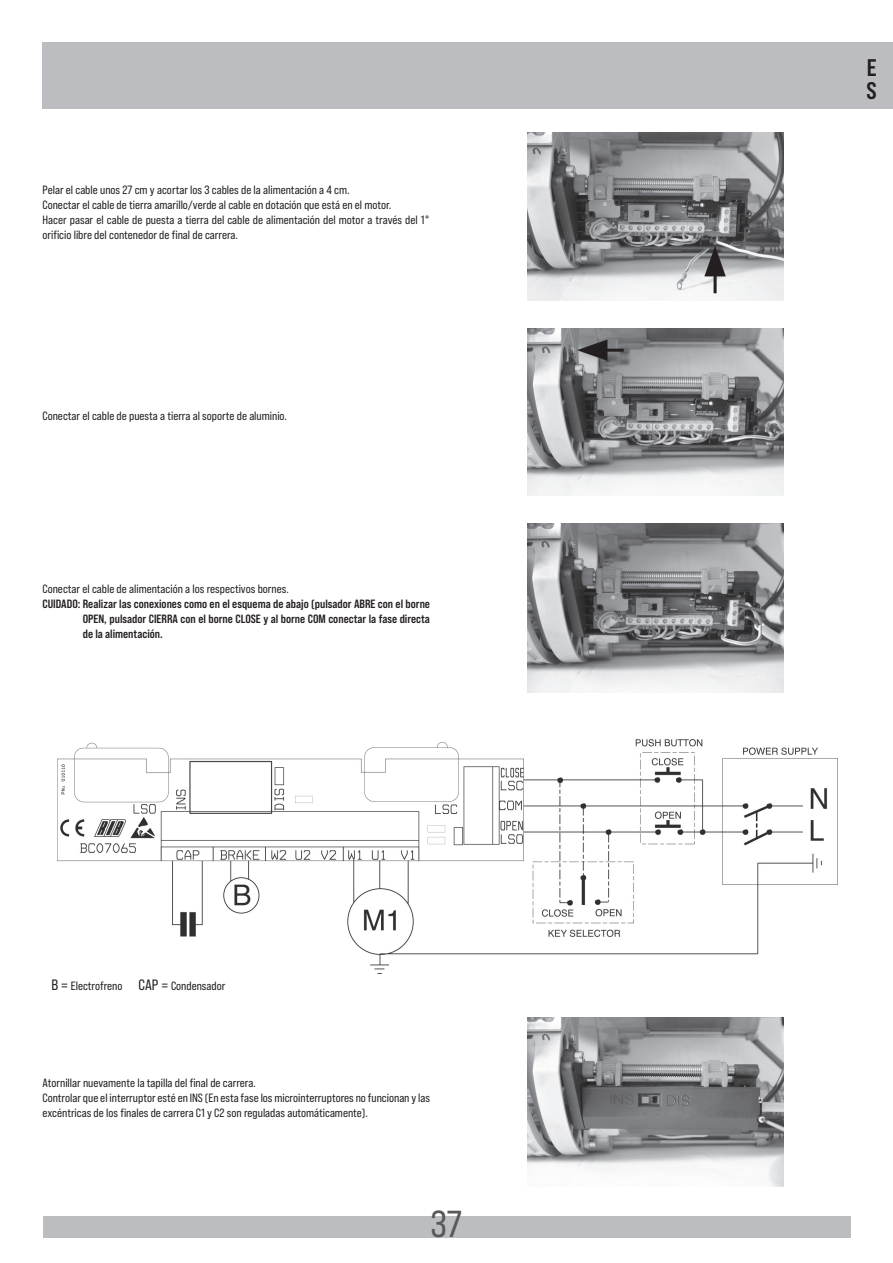
<style>
.page{position:relative;width:893px;height:1263px;background:#fff}
.page>*{position:absolute;margin:0;border:0;box-sizing:border-box;transform-origin:0 0}
.t1{font:37.5px "Bebas Neue Pro Sm E Rg";color:#57585a}
.t2{font:24px/22.5px "Bebas Neue Pro Sm E Bd";color:#231f20}
.t3{font:12px/15px "Bebas Neue Pro Sm E Rg";color:#231f20}
.t4{font:12px/15px "Bebas Neue Pro Sm E Bd";color:#231f20;text-align:justify}
.s1{font-size:15px}
</style>
<div class="page">
<div style="left:43px;top:1216px;width:807px;height:21px;background:#bcbdc0"></div>
<img style="left:58px;top:739px;width:779px;height:231px">
<img style="left:527px;top:132px;width:256px;height:168px">
<img style="left:527px;top:328px;width:256px;height:168px">
<img style="left:527px;top:524px;width:256px;height:168px">
<img style="left:527px;top:1018px;width:256px;height:168px">
<div style="left:43px;top:43px;width:850px;height:66px;background:#bcbdc0"></div>
<p class="t3" style="left:43px;top:182px;width:389px">Pelar el cable unos 27 cm y acortar los 3 cables de la alimentación a 4 cm.<br>Conectar el cable de tierra amarillo/verde al cable en dotación que está en el motor.<br>Hacer pasar el cable de puesta a tierra del cable de alimentación del motor a través del 1° orificio libre del contenedor de final de carrera.</p>
<p class="t3" style="left:43px;top:408px;width:246px">Conectar el cable de puesta a tierra al soporte de aluminio.</p>
<p class="t3" style="left:43px;top:581px;width:248px">Conectar el cable de alimentación a los respectivos bornes.</p>
<p class="t4" style="left:83px;top:596px;width:349px;text-indent:-40px">CUIDADO: Realizar las conexiones como en el esquema de abajo (pulsador ABRE con el borne OPEN, pulsador CIERRA con el borne CLOSE y al borne COM conectar la fase directa de la alimentación.</p>
<p class="t3" style="left:51px;top:978px;width:176px"><span class="s1">B =</span> Electrofreno <span class="s1">CAP =</span> Condensador</p>
<p class="t3" style="left:43px;top:1075px;width:389px">Atornillar nuevamente la tapilla del final de carrera.<br>Controlar que el interruptor esté en INS (En esta fase los microinterruptores no funcionan y las excéntricas de los finales de carrera C1 y C2 son reguladas automáticamente).</p>
<h1 class="t1" style="left:431px;top:1202px;width:33px">37</h1>
<h2 class="t2" style="left:867px;top:56px;width:12px">E<br>S</h2>
</div>
